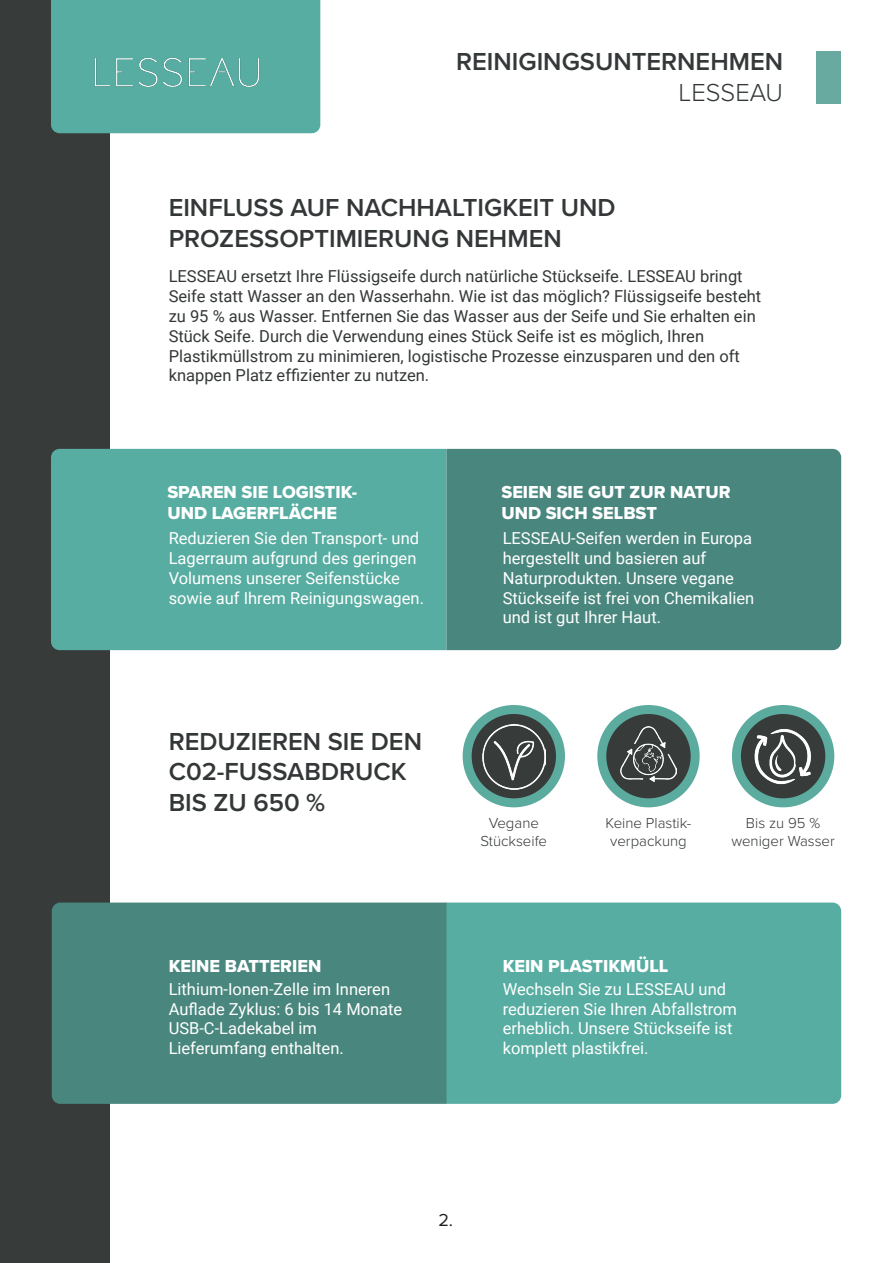
<style>
.page{position:relative;width:893px;height:1263px;background:#fff}
.page>*{position:absolute;margin:0;border:0;box-sizing:border-box;transform-origin:0 0}
.t1{font:600 25.5px/30.6px "Proxima Nova";color:#343738}
.t2{font:600 25.5px "Proxima Nova";color:#343838}
.t3{font:300 25.5px "Proxima Nova";color:#343838}
.t4{font:18px "Proxima Nova Extrabld";color:#fff}
.t5{font:18px "Proxima Nova";color:#231f20}
.t6{font:16.5px/19.8px "Roboto";color:#fff}
.t7{font:16.5px/19.8px "Roboto";color:#343738}
.t8{font:300 15px "Proxima Nova";color:#343738}
</style>
<div class="page">
<div style="left:816px;top:51px;width:25px;height:53px;background:#69aaa0"></div>
<div style="left:0;top:0;width:110px;height:1263px;background:#373b3a"></div>
<div style="left:51px;top:0;width:269px;height:133px;background:#57ada1"></div>
<img style="left:72px;top:56px;width:211px;height:34px">
<div style="left:51px;top:449px;width:395px;height:201px;background:#57ada1"></div>
<div style="left:446px;top:902px;width:395px;height:202px;background:#57ada1"></div>
<div style="left:446px;top:449px;width:395px;height:201px;background:#49877e"></div>
<div style="left:52px;top:902px;width:394px;height:202px;background:#49877e"></div>
<svg style="left:467px;top:709px;width:93px;height:94px;background:#445d59"></svg>
<img style="left:482px;top:724px;width:63px;height:65px">
<div style="left:463px;top:705px;width:102px;height:102px;border:9px solid #5cab9f;border-radius:50%"></div>
<svg style="left:602px;top:709px;width:93px;height:94px;background:#3f534f"></svg>
<img style="left:620px;top:727px;width:56px;height:54px">
<div style="left:597px;top:705px;width:103px;height:102px;border:9px solid #5cab9f;border-radius:50%"></div>
<svg style="left:736px;top:709px;width:94px;height:94px"></svg>
<img style="left:749px;top:722px;width:69px;height:69px">
<div style="left:732px;top:705px;width:102px;height:102px;border:9px solid #5cab9f;border-radius:50%"></div>
<p class="t2" style="left:456px;top:43px;width:328px">REINIGINGSUNTERNEHMEN</p>
<p class="t3" style="left:678px;top:73px;width:106px">LESSEAU</p>
<p class="t1" style="left:169px;top:192px;width:448px">EINFLUSS AUF NACHHALTIGKEIT UND</p>
<p class="t1" style="left:169px;top:222px;width:395px">PROZESSOPTIMIERUNG NEHMEN</p>
<p class="t7" style="left:169px;top:266px;width:594px">LESSEAU ersetzt Ihre Flüssigseife durch natürliche Stückseife. LESSEAU bringt Seife statt Wasser an den Wasserhahn. Wie ist das möglich? Flüssigseife besteht zu 95 % aus Wasser. Entfernen Sie das Wasser aus der Seife und Sie erhalten ein Stück Seife. Durch die Verwendung eines Stück Seife ist es möglich, Ihren</p>
<p class="t7" style="left:169px;top:345px;width:573px">Plastikmüllstrom zu minimieren, logistische Prozesse einzusparen und den oft knappen Platz effizienter zu nutzen.</p>
<p class="t4" style="left:167px;top:478px;width:191px">SPAREN SIE LOGISTIK-</p>
<p class="t4" style="left:167px;top:500px;width:171px">UND LAGERFLÄCHE</p>
<p class="t6" style="left:169px;top:528px;width:252px">Reduzieren Sie den Transport- und<br>Lagerraum aufgrund des geringen<br>Volumens unserer Seifenstücke</p>
<p class="t6" style="left:169px;top:587px;width:257px">sowie auf Ihrem Reinigungswagen.</p>
<p class="t1" style="left:169px;top:725px;width:255px">REDUZIEREN SIE DEN<br>C02-FUSSABDRUCK<br>BIS ZU 650 %</p>
<p class="t4" style="left:501px;top:478px;width:231px">SEIEN SIE GUT ZUR NATUR</p>
<p class="t4" style="left:501px;top:500px;width:157px">UND SICH SELBST</p>
<p class="t6" style="left:503px;top:528px;width:251px">LESSEAU-Seifen werden in Europa hergestellt und basieren auf</p>
<p class="t6" style="left:503px;top:567px;width:253px">Naturprodukten. Unsere vegane<br>Stückseife ist frei von Chemikalien und ist gut Ihrer Haut.</p>
<p class="t8" style="left:489px;top:812px;width:52px">Vegane</p>
<p class="t8" style="left:480px;top:830px;width:68px">Stückseife</p>
<p class="t8" style="left:605px;top:812px;width:87px">Keine Plastik-</p>
<p class="t8" style="left:610px;top:830px;width:78px">verpackung</p>
<p class="t8" style="left:746px;top:812px;width:76px">Bis zu 95 %</p>
<p class="t8" style="left:731px;top:830px;width:105px">weniger Wasser</p>
<p class="t4" style="left:169px;top:953px;width:154px">KEINE BATTERIEN</p>
<p class="t4" style="left:503px;top:953px;width:167px">KEIN PLASTIKMÜLL</p>
<p class="t6" style="left:169px;top:978px;width:223px">Lithium-Ionen-Zelle im Inneren</p>
<p class="t6" style="left:169px;top:998px;width:235px">Auflade Zyklus: 6 bis 14 Monate</p>
<p class="t6" style="left:169px;top:1018px;width:150px">USB-C-Ladekabel im</p>
<p class="t6" style="left:169px;top:1038px;width:177px">Lieferumfang enthalten.</p>
<p class="t6" style="left:503px;top:978px;width:225px">Wechseln Sie zu LESSEAU und</p>
<p class="t6" style="left:503px;top:998px;width:236px">reduzieren Sie Ihren Abfallstrom</p>
<p class="t6" style="left:503px;top:1018px;width:231px">erheblich. Unsere Stückseife ist komplett plastikfrei.</p>
<p class="t5" style="left:438px;top:1212px;width:16px">2.</p>
</div>
